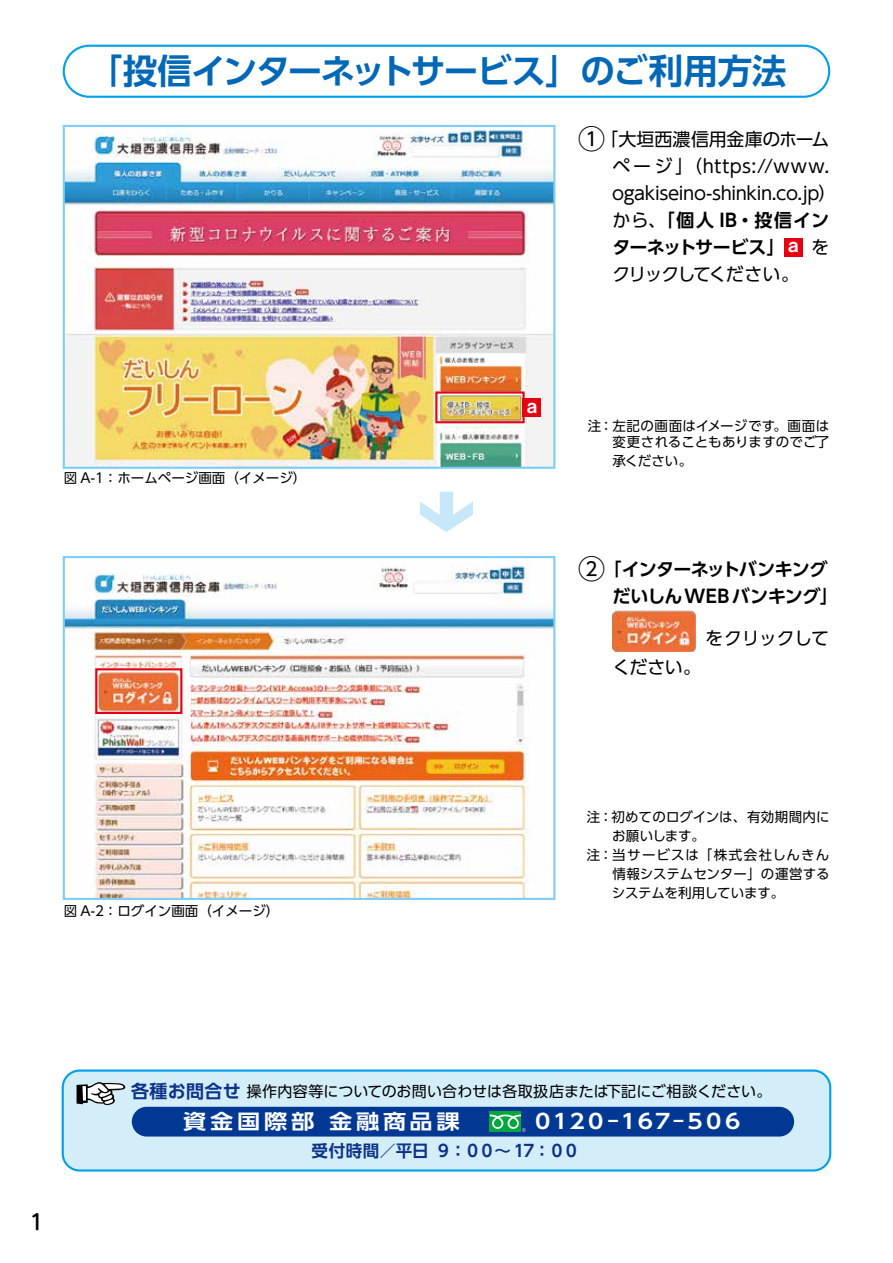
<style>
.page{position:relative;width:893px;height:1263px;background:#fff}
.page>*{position:absolute;margin:0;border:0;box-sizing:border-box;transform-origin:0 0}
.t1{font:700 34.5px "UD Shin Go Pro De";letter-spacing:-.04em;color:#0068b7}
.t2{font:500 21px "UD Shin M Go Pro";color:#000}
.t3{font:700 20.25px "UD Shin Go Pro De";letter-spacing:.095em;color:#fff;scale:1.15 1}
.t4{font:700 20.25px "UD Shin Go Pro De";letter-spacing:.15em;color:#fff;scale:1.15 1}
.t5{font:18.6px "Midashi Go Pro MB31";color:#fff}
.t6{font:18px/27px "UD Shin Go Pro";letter-spacing:-.02em;color:#000}
.t7{font:700 18px/27.3px "UD Shin Go Pro De";letter-spacing:-.015em;color:#000}
.t8{font:18px "UD Shin Go Pro";letter-spacing:-.095em;color:#000}
.t9{font:700 16.5px "UD Shin Go Pro De";letter-spacing:.015em;color:#0c3388}
.t10{font:15px "UD Shin Go Pro";letter-spacing:.005em;color:#000}
.t11{font:13.5px/16.5px "UD Shin Go Pro";color:#000;text-align:right}
.t12{font:13.5px "UD Shin Go Pro";letter-spacing:.085em;color:#000}
.t13{font:13.5px "UD Shin Go Pro";letter-spacing:-.02em;color:#000}
.s1{font-size:27px}
.s2{font-family:"UD Shin Go Pro";font-weight:400}
.s3{font-family:"Midashi Go Pro MB31";font-weight:400;font-size:18.6px;color:#fff}
.s4{font-family:"UD Shin Go Pro";font-weight:400;font-size:27px}
.s5{font-family:"UD Shin Go Pro De";font-weight:700;font-size:18px;color:#0c3388}
</style>
<div class="page">
<img style="left:66px;top:128px;width:486px;height:338px">
<div style="left:63px;top:125px;width:492px;height:344px;border:2px solid #7ecef4"></div>
<img style="left:66px;top:559px;width:486px;height:338px">
<div style="left:63px;top:556px;width:492px;height:344px;border:2px solid #7ecef4"></div>
<div style="left:784px;top:238px;width:19px;height:18px;background:#e60012"></div>
<img style="left:612px;top:611px;width:83px;height:40px">
<div style="left:63px;top:1070px;width:767px;height:100px;background:#d3edf9;border-radius:17px"></div>
<svg style="left:77px;top:1082px;width:48px;height:23px"></svg>
<div style="left:62px;top:1069px;width:769px;height:102px;border:2px solid #00a0e9;border-radius:17px"></div>
<div style="left:63px;top:45px;width:767px;height:53px;border:2px solid #00a0e9;border-radius:26px"></div>
<div style="left:522px;top:398px;width:19px;height:19px;background:#e60012"></div>
<div style="left:435px;top:391px;width:90px;height:32px;border:2px solid #e60012"></div>
<div style="left:132px;top:1107px;width:662px;height:29px;background:#003894;border-radius:15px"></div>
<div style="left:490px;top:1111px;width:31px;height:21px;background:#00a73c"></div>
<svg style="left:490px;top:1114px;width:36px;height:18px"></svg>
<svg style="left:420px;top:492px;width:53px;height:40px"></svg>
<div style="left:95px;top:668px;width:87px;height:46px;border:2px solid #e60012"></div>
<h1 class="t1" style="left:88px;top:43px;width:700px">「投信インターネットサービス」のご利用方法</h1>
<p class="t11" style="left:64px;top:469px;width:244px">図 A-1：ホームページ画面（イメージ）</p>
<p class="t11" style="left:64px;top:902px;width:217px">図 A-2：ログイン画面（イメージ）</p>
<h3 class="t6" style="left:612px;top:125px;width:226px;text-indent:-34px"><span class="s1">①</span>「大垣西濃信用金庫のホームページ」（https://www. ogakiseino-shinkin.co.jp）</h3>
<h3 class="t7" style="left:612px;top:206px;width:218px"><span class="s2">から、</span>「個人 IB・投信インターネットサービス」 <span class="s3">a</span> <span class="s2">を</span></h3>
<h3 class="t8" style="left:612px;top:259px;width:188px">クリックしてください。</h3>
<h3 class="t5" style="left:527px;top:391px;width:12px">a</h3>
<p class="t11" style="left:588px;top:417px;width:243px">注：左記の画面はイメージです。画面は変更されることもありますのでご了</p>
<p class="t11" style="left:612px;top:452px;width:81px">承ください。</p>
<h3 class="t7" style="left:612px;top:555px;width:227px;text-indent:-34px"><span class="s4">②</span>「インターネットバンキングだいしんWEBバンキング」</h3>
<h3 class="t6" style="left:705px;top:624px;width:125px">をクリックして</h3>
<h3 class="t6" style="left:612px;top:653px;width:90px">ください。</h3>
<p class="t11" style="left:587px;top:808px;width:244px">注：初めてのログインは、有効期間内に</p>
<p class="t11" style="left:612px;top:827px;width:94px">お願いします。</p>
<p class="t12" style="left:587px;top:844px;width:244px">注：当サービスは「株式会社しんきん</p>
<p class="t11" style="left:612px;top:865px;width:219px">情報システムセンター」の運営する</p>
<p class="t13" style="left:612px;top:882px;width:174px">システムを利用しています。</p>
<h2 class="t2" style="left:30px;top:1204px;width:15px">1</h2>
<p class="t10" style="left:131px;top:1079px;width:642px"><span class="s5">各種お問合せ</span> 操作内容等についてのお問い合わせは各取扱店または下記にご相談ください。</p>
<h3 class="t4" style="left:183px;top:1105px;width:265px">資金国際部 金融商品課　</h3>
<h3 class="t3" style="left:535px;top:1105px;width:180px">0120-167-506</h3>
<p class="t9" style="left:312px;top:1137px;width:269px">受付時間／平日９：００〜 17：００</p>
</div>
